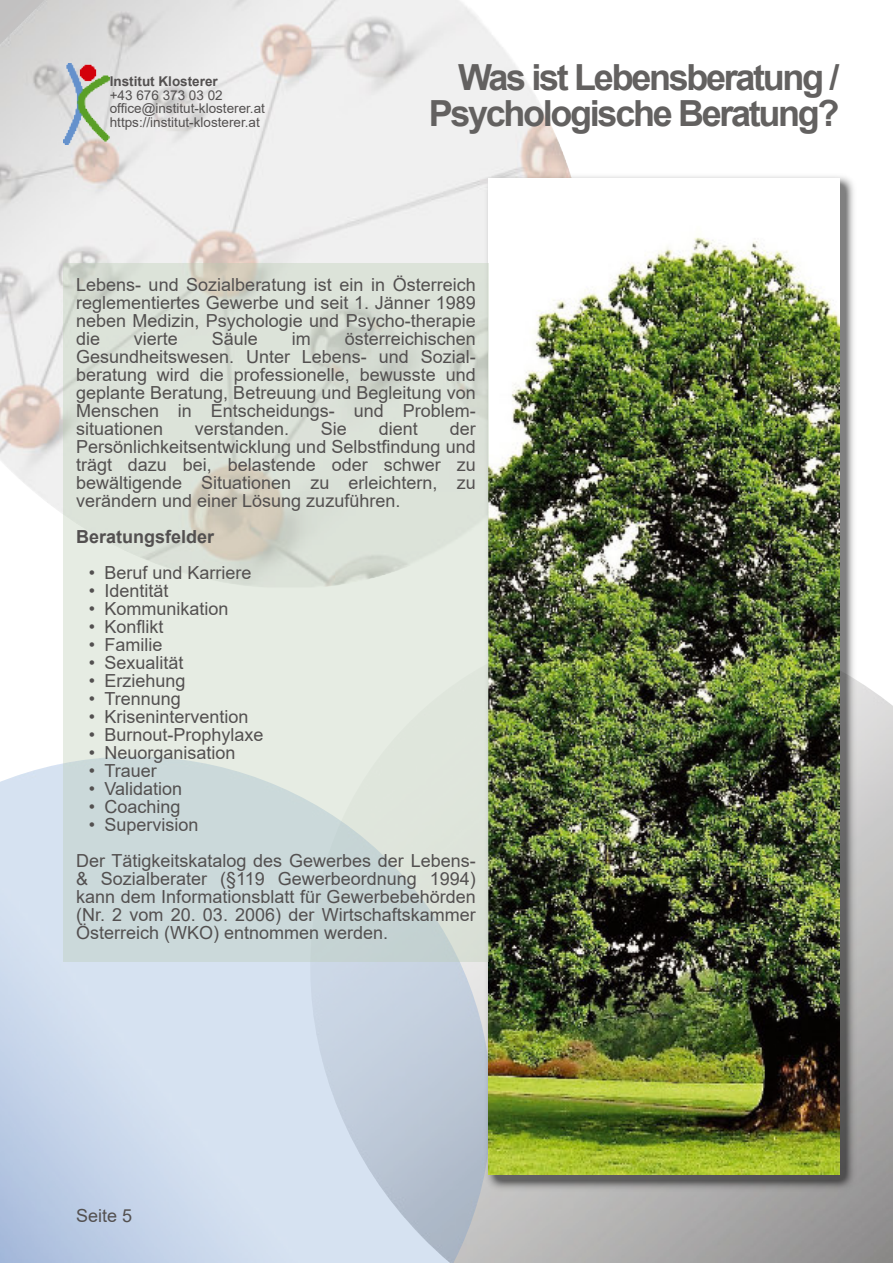
<style>
.page{position:relative;width:893px;height:1263px;background:#fff}
.page>*{position:absolute;margin:0;border:0;box-sizing:border-box;transform-origin:0 0}
.t1{font:700 36px/36px "Arial";letter-spacing:-.065em;color:#636160;text-align:right}
.t2{font:18px/18px "Arial";color:#535050;text-align:justify}
.t3{font:700 18px "Arial";color:#535050}
.t4{font:13.5px/14px "Arial";color:#535050}
.t5{font:700 13.5px "Arial";color:#535050}
</style>
<div class="page">
<img style="left:0;top:0;width:571px;height:514px">
<img style="left:63px;top:64px;width:46px;height:81px">
<img style="left:484px;top:174px;width:373px;height:1018px">
<img style="left:488px;top:178px;width:352px;height:997px">
<div style="left:63px;top:263px;width:425px;height:699px;background:#b8cbb0;opacity:.35"></div>
<p class="t5" style="left:110px;top:76px;width:110px">Institut Klosterer</p>
<p class="t4" style="left:110px;top:89px;width:157px">+43 676 373 03 02 office@institut-klosterer.at https://institut-klosterer.at</p>
<h1 class="t1" style="left:429px;top:62px;width:412px">Was ist Lebensberatung /<br>Psychologische Beratung?</h1>
<p class="t2" style="left:76px;top:277px;width:401px">Lebens- und Sozialberatung ist ein in Österreich reglementiertes Gewerbe und seit 1. Jänner 1989 neben Medizin, Psychologie und Psycho-therapie die</p>
<p class="t2" style="left:134px;top:331px;width:46px">vierte</p>
<p class="t2" style="left:212px;top:331px;width:48px">Säule</p>
<p class="t2" style="left:292px;top:331px;width:20px">im</p>
<p class="t2" style="left:76px;top:331px;width:401px;text-indent:269px">österreichischen Gesundheitswesen. Unter Lebens- und Sozial&shy;beratung wird die professionelle, bewusste und geplante Beratung, Betreuung und Begleitung von Menschen in Entscheidungs- und Problem&shy;situationen</p>
<p class="t2" style="left:195px;top:421px;width:96px">verstanden.</p>
<p class="t2" style="left:321px;top:421px;width:28px">Sie</p>
<p class="t2" style="left:379px;top:421px;width:41px">dient</p>
<p class="t2" style="left:76px;top:421px;width:401px;text-indent:374px">der Persönlichkeitsentwicklung und Selbstfindung und trägt dazu bei, belastende oder schwer zu bewältigende Situationen zu erleichtern, zu verändern und einer Lösung zuzuführen.</p>
<p class="t3" style="left:76px;top:530px;width:140px">Beratungsfelder</p>
<p class="t2" style="left:89px;top:565px;width:164px">• Beruf und Karriere</p>
<p class="t2" style="left:89px;top:583px;width:81px">• Identität</p>
<p class="t2" style="left:89px;top:601px;width:141px">• Kommunikation</p>
<p class="t2" style="left:89px;top:619px;width:76px">• Konflikt</p>
<p class="t2" style="left:89px;top:637px;width:75px">• Familie</p>
<p class="t2" style="left:89px;top:655px;width:96px">• Sexualität</p>
<p class="t2" style="left:89px;top:673px;width:98px">• Erziehung</p>
<p class="t2" style="left:89px;top:691px;width:94px">• Trennung</p>
<p class="t2" style="left:89px;top:709px;width:161px">• Krisenintervention</p>
<p class="t2" style="left:89px;top:727px;width:176px">• Burnout-Prophylaxe</p>
<p class="t2" style="left:89px;top:745px;width:148px">• Neuorganisation</p>
<p class="t2" style="left:89px;top:763px;width:70px">• Trauer</p>
<p class="t2" style="left:89px;top:781px;width:95px">• Validation</p>
<p class="t2" style="left:89px;top:799px;width:93px">• Coaching</p>
<p class="t2" style="left:76px;top:808px;width:401px;line-height:36px;text-indent:13px">• Supervision<br>Der Tätigkeitskatalog des Gewerbes der Lebens-</p>
<p class="t2" style="left:76px;top:871px;width:401px">&amp; Sozialberater (§119 Gewerbeordnung 1994) kann dem Informationsblatt für Gewerbebehörden (Nr. 2 vom 20. 03. 2006) der Wirtschaftskammer Österreich (WKO) entnommen werden.</p>
<p class="t2" style="left:76px;top:1208px;width:58px">Seite 5</p>
</div>
